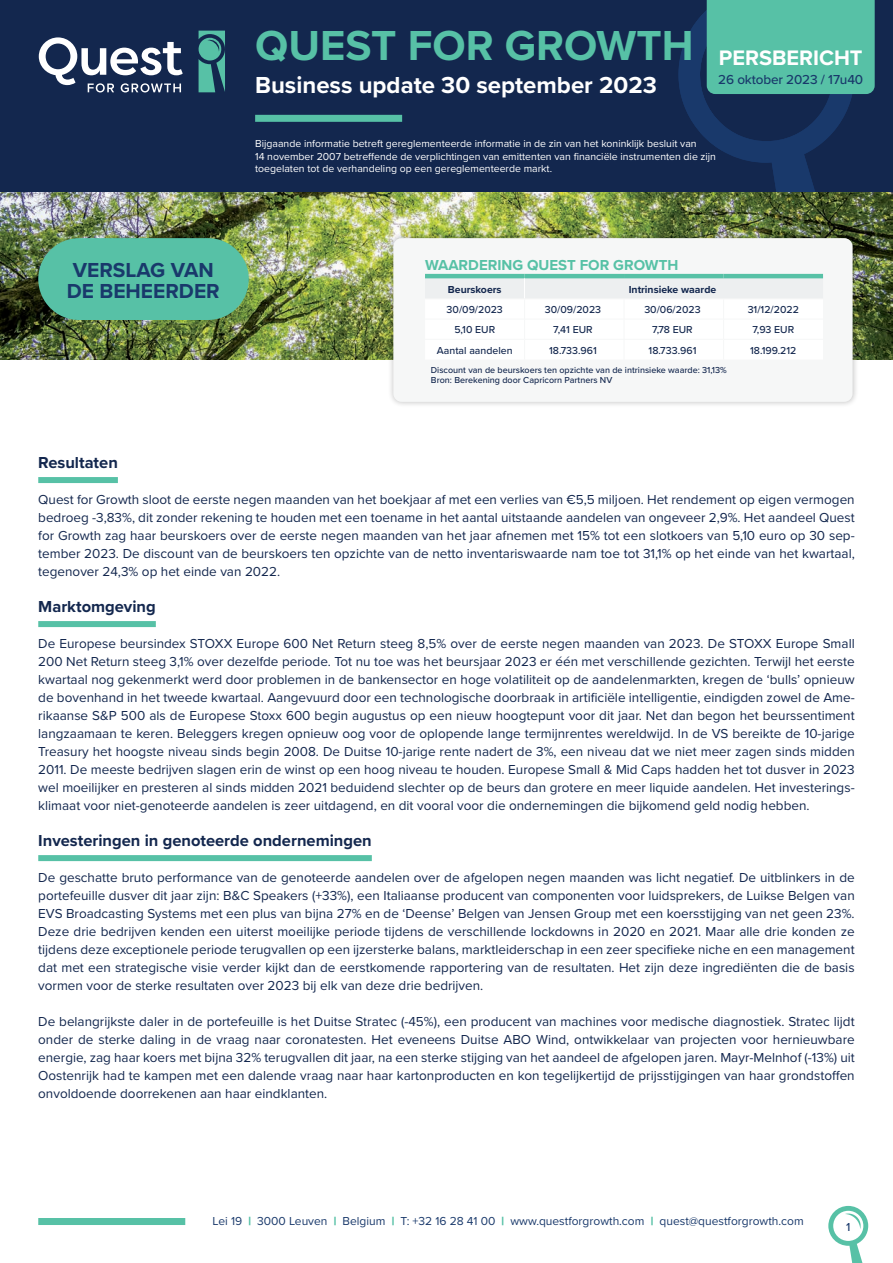
<style>
.page{position:relative;width:893px;height:1263px;background:#fff}
.page>*{position:absolute;margin:0;border:0;box-sizing:border-box;transform-origin:0 0}
.t1{font:700 43.5px "Proxima Nova";color:#57c1a6}
.t2{font:700 24px "Proxima Nova";color:#fff}
.t3{font:700 21.75px "Proxima Nova";color:#fff}
.t4{font:700 21px/21px "Proxima Nova";color:#19396b}
.t5{font:700 16.5px "Proxima Nova";color:#13274e}
.t6{font:700 15px "Proxima Nova";color:#57c1a6}
.t7{font:13.5px/18px "Proxima Nova";color:#13274e;text-align:justify}
.t8{font:500 13.5px "Proxima Nova";letter-spacing:-.01em;color:#19396b}
.t9{font:12px "Proxima Nova";color:#19396b}
.t10{font:500 12px "Proxima Nova";color:#19396b}
.t11{font:10.5px/12.6px "Proxima Nova";color:#fff}
.t12{font:500 10.5px "Proxima Nova";color:#13274e}
.t13{font:700 10.5px "Proxima Nova";color:#13274e}
.t14{font:500 9px/10.8px "Proxima Nova";color:#13274e}
.s1{font-weight:900;color:#57c1a6}
</style>
<div class="page">
<div style="left:38px;top:1218px;width:147px;height:7px;background:#57c1a6"></div>
<svg style="left:828px;top:1206px;width:40px;height:57px"></svg>
<img style="left:0;top:191px;width:893px;height:168px">
<div style="left:0;top:0;width:893px;height:191px;background:#13274e"></div>
<svg style="left:39px;top:37px;width:144px;height:55px"></svg>
<svg style="left:198px;top:31px;width:27px;height:61px"></svg>
<div style="left:255px;top:115px;width:147px;height:7px;background:#57c1a6"></div>
<div style="left:38px;top:477px;width:80px;height:6px;background:#57c1a6"></div>
<div style="left:38px;top:621px;width:118px;height:6px;background:#57c1a6"></div>
<div style="left:38px;top:855px;width:334px;height:6px;background:#57c1a6"></div>
<div style="left:387px;top:232px;width:472px;height:176px;background:#000;opacity:.25"></div>
<div style="left:393px;top:238px;width:460px;height:164px;background:#f6f7f7;border-radius:8px"></div>
<hr style="left:425px;top:274px;width:99px;height:4px;background:#57c1a6">
<hr style="left:524px;top:274px;width:100px;height:4px;background:#57c1a6">
<hr style="left:624px;top:274px;width:99px;height:4px;background:#57c1a6">
<hr style="left:723px;top:274px;width:100px;height:4px;background:#57c1a6">
<svg style="left:425px;top:276px;width:398px;height:3px"></svg>
<div style="left:38px;top:238px;width:211px;height:82px;background:#57c1a6;border-radius:41px"></div>
<svg style="left:678px;top:0;width:197px;height:191px"></svg>
<h1 class="t1" style="left:255px;top:13px;width:440px">QUEST FOR GROWTH</h1>
<h2 class="t2" style="left:255px;top:67px;width:403px">Business update 30 september 2023</h2>
<h3 class="t3" style="left:719px;top:41px;width:145px">PERSBERICHT</h3>
<p class="t8" style="left:718px;top:70px;width:146px">26 oktober 2023 / 17u40</p>
<h3 class="t4" style="left:67px;top:259px;width:155px">VERSLAG VAN<br>DE BEHEERDER</h3>
<p class="t11" style="left:255px;top:137px;width:462px">Bijgaande informatie betreft gereglementeerde informatie in de zin van het koninklijk besluit van<br>14 november 2007 betreffende de verplichtingen van emittenten van financiële instrumenten die zijn toegelaten tot de verhandeling op een gereglementeerde markt.</p>
<p class="t6" style="left:425px;top:254px;width:255px">WAARDERING QUEST FOR GROWTH</p>
<p class="t13" style="left:448px;top:282px;width:55px">Beurskoers</p>
<p class="t13" style="left:629px;top:282px;width:89px">Intrinsieke waarde</p>
<p class="t12" style="left:447px;top:302px;width:58px">30/09/2023</p>
<p class="t12" style="left:545px;top:302px;width:58px">30/09/2023</p>
<p class="t12" style="left:644px;top:302px;width:58px">30/06/2023</p>
<p class="t12" style="left:748px;top:302px;width:53px">31/12/2022</p>
<p class="t12" style="left:454px;top:322px;width:42px">5,10 EUR</p>
<p class="t12" style="left:553px;top:322px;width:41px">7,41 EUR</p>
<p class="t12" style="left:652px;top:322px;width:42px">7,78 EUR</p>
<p class="t12" style="left:752px;top:322px;width:43px">7,93 EUR</p>
<p class="t12" style="left:437px;top:342px;width:77px">Aantal aandelen</p>
<p class="t12" style="left:549px;top:342px;width:49px">18.733.961</p>
<p class="t12" style="left:649px;top:342px;width:49px">18.733.961</p>
<p class="t12" style="left:750px;top:342px;width:48px">18.199.212</p>
<p class="t14" style="left:431px;top:364px;width:297px">Discount van de beurskoers ten opzichte van de intrinsieke waarde: 31,13%<br>Bron: Berekening door Capricorn Partners NV</p>
<p class="t5" style="left:38px;top:450px;width:81px">Resultaten</p>
<p class="t7" style="left:38px;top:490px;width:818px">Quest for Growth sloot de eerste negen maanden van het boekjaar af met een verlies van €5,5 miljoen. Het rendement op eigen vermogen bedroeg -3,83%, dit zonder rekening te houden met een toename in het aantal uitstaande aandelen van ongeveer 2,9%. Het aandeel Quest for Growth zag haar beurskoers over de eerste negen maanden van het jaar afnemen met 15% tot een slotkoers van 5,10 euro op 30 sep&shy;tember 2023. De discount van de beurskoers ten opzichte van de netto inventariswaarde nam toe tot 31,1% op het einde van het kwartaal, tegenover 24,3% op het einde van 2022.</p>
<p class="t5" style="left:38px;top:594px;width:119px">Marktomgeving</p>
<p class="t7" style="left:38px;top:634px;width:818px">De Europese beursindex STOXX Europe 600 Net Return steeg 8,5% over de eerste negen maanden van 2023. De STOXX Europe Small 200 Net Return steeg 3,1% over dezelfde periode. Tot nu toe was het beursjaar 2023 er één met verschillende gezichten. Terwijl het eerste kwartaal nog gekenmerkt werd door problemen in de bankensector en hoge volatiliteit op de aandelenmarkten, kregen de ‘bulls’ opnieuw de bovenhand in het tweede kwartaal. Aangevuurd door een technologische doorbraak in artificiële intelligentie, eindigden zowel de Ame&shy;rikaanse S&amp;P 500 als de Europese Stoxx 600 begin augustus op een nieuw hoogtepunt voor dit jaar. Net dan begon het beurssentiment langzaamaan te keren. Beleggers kregen opnieuw oog voor de oplopende lange termijnrentes wereldwijd. In de VS bereikte de 10-jarige Treasury het hoogste niveau sinds begin 2008. De Duitse 10-jarige rente nadert de 3%, een niveau dat we niet meer zagen sinds midden 2011. De meeste bedrijven slagen erin de winst op een hoog niveau te houden. Europese Small &amp; Mid Caps hadden het tot dusver in 2023 wel moeilijker en presteren al sinds midden 2021 beduidend slechter op de beurs dan grotere en meer liquide aandelen. Het investerings&shy;klimaat voor niet-genoteerde aandelen is zeer uitdagend, en dit vooral voor die ondernemingen die bijkomend geld nodig hebben.</p>
<p class="t5" style="left:38px;top:828px;width:335px">Investeringen in genoteerde ondernemingen</p>
<p class="t7" style="left:38px;top:868px;width:818px">De geschatte bruto performance van de genoteerde aandelen over de afgelopen negen maanden was licht negatief. De uitblinkers in de portefeuille dusver dit jaar zijn: B&amp;C Speakers (+33%), een Italiaanse producent van componenten voor luidsprekers, de Luikse Belgen van EVS Broadcasting Systems met een plus van bijna 27% en de ‘Deense’ Belgen van Jensen Group met een koersstijging van net geen 23%.<br>Deze drie bedrijven kenden een uiterst moeilijke periode tijdens de verschillende lockdowns in 2020 en 2021. Maar alle drie konden ze tijdens deze exceptionele periode terugvallen op een ijzersterke balans, marktleiderschap in een zeer specifieke niche en een management dat met een strategische visie verder kijkt dan de eerstkomende rapportering van de resultaten. Het zijn deze ingrediënten die de basis vormen voor de sterke resultaten over 2023 bij elk van deze drie bedrijven.</p>
<p class="t7" style="left:38px;top:1012px;width:818px">De belangrijkste daler in de portefeuille is het Duitse Stratec (-45%), een producent van machines voor medische diagnostiek. Stratec lijdt onder de sterke daling in de vraag naar coronatesten. Het eveneens Duitse ABO Wind, ontwikkelaar van projecten voor hernieuwbare energie, zag haar koers met bijna 32% terugvallen dit jaar, na een sterke stijging van het aandeel de afgelopen jaren. Mayr-Melnhof (-13%) uit Oostenrijk had te kampen met een dalende vraag naar haar kartonproducten en kon tegelijkertijd de prijsstijgingen van haar grondstoffen onvoldoende doorrekenen aan haar eindklanten.</p>
<p class="t9" style="left:213px;top:1211px;width:593px">Lei 19 <span class="s1">|</span> 3000 Leuven <span class="s1">|</span> Belgium <span class="s1">|</span> T: +32 16 28 41 00 <span class="s1">|</span> www.questforgrowth.com <span class="s1">|</span> quest@questforgrowth.com</p>
<p class="t10" style="left:846px;top:1217px;width:6px">1</p>
</div>
